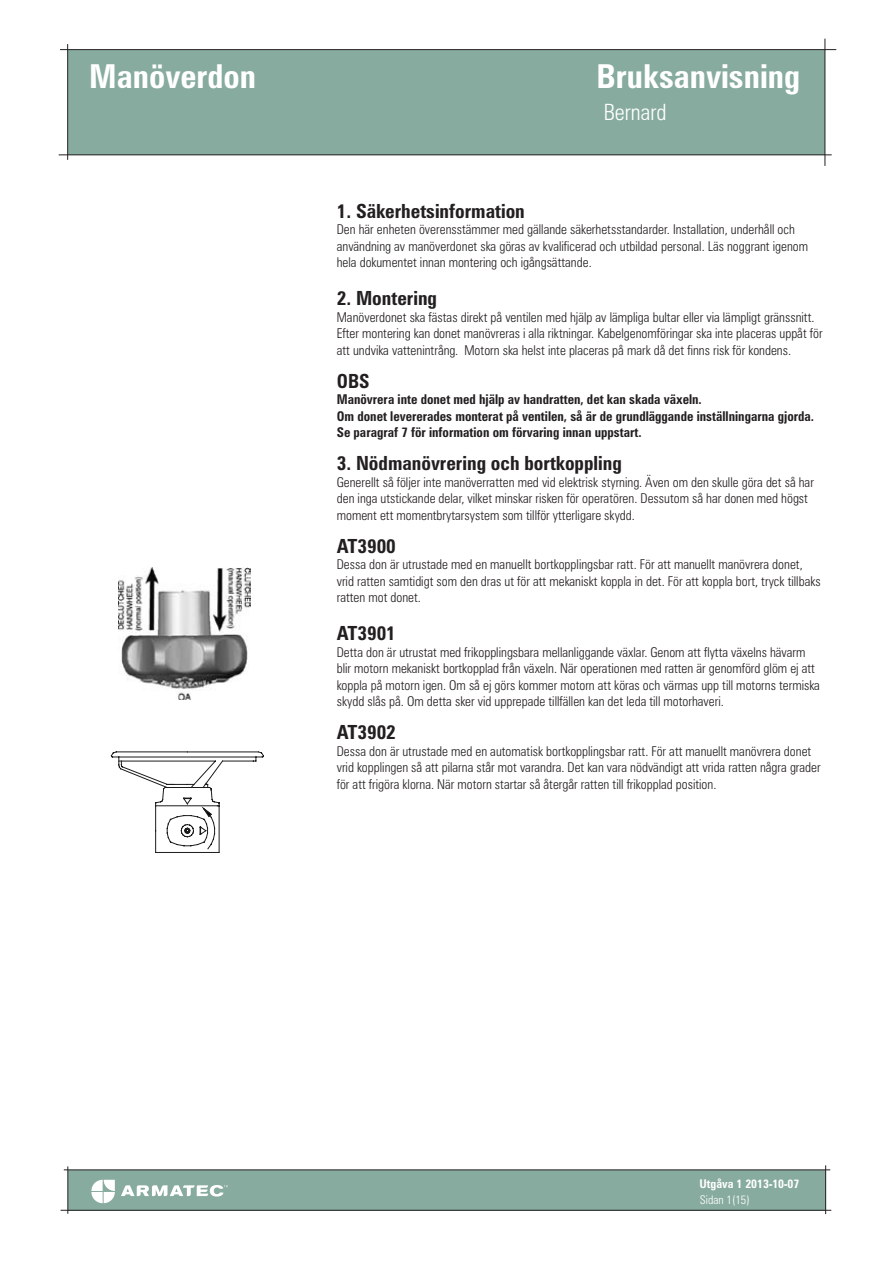
<style>
.page{position:relative;width:893px;height:1263px;background:#fff}
.page>*{position:absolute;margin:0;border:0;box-sizing:border-box;transform-origin:0 0}
.t1{font:700 condensed 33px "Zurich BT";color:#fff}
.t2{font:300 condensed 22.5px "Zurich BT";color:#fff}
.t3{font:700 condensed 19.5px "Zurich BT";color:#231f20}
.t4{font:300 condensed 13.5px/16.5px "Zurich BT";color:#231f20}
.t5{font:700 condensed 13.5px "Zurich BT";color:#231f20}
.t6{font:700 condensed 12px "Zurich BT";color:#fff}
.t7{font:300 condensed 12px "Zurich BT";color:#fff}
</style>
<div class="page">
<div style="left:68px;top:50px;width:757px;height:105px;background:#87ab9f"></div>
<hr style="left:60px;top:49px;width:776px;height:1px;background:#231f20">
<hr style="left:59px;top:154px;width:773px;height:1px;background:#231f20">
<hr style="left:67px;top:44px;width:1px;height:116px;background:#231f20">
<hr style="left:825px;top:39px;width:1px;height:127px;background:#231f20">
<div style="left:68px;top:1170px;width:758px;height:40px;background:#87ab9f"></div>
<hr style="left:64px;top:1169px;width:766px;height:1px;background:#231f20">
<hr style="left:61px;top:1210px;width:770px;height:1px;background:#231f20">
<hr style="left:825px;top:1165px;width:1px;height:49px;background:#231f20">
<hr style="left:67px;top:1166px;width:1px;height:48px;background:#231f20">
<svg style="left:121px;top:1185px;width:107px;height:11px"></svg>
<svg style="left:91px;top:1180px;width:24px;height:23px"></svg>
<img style="left:118px;top:568px;width:133px;height:132px">
<svg style="left:110px;top:751px;width:154px;height:102px"></svg>
<p class="t1" style="left:89px;top:56px;width:168px">Manöverdon</p>
<p class="t1" style="left:596px;top:56px;width:205px">Bruksanvisning</p>
<p class="t2" style="left:604px;top:99px;width:64px">Bernard</p>
<p class="t3" style="left:337px;top:199px;width:190px">1. Säkerhetsinformation</p>
<p class="t4" style="left:337px;top:221px;width:473px">Den här enheten överensstämmer med gällande säkerhetsstandarder. Installation, underhåll och användning av manöverdonet ska göras av kvalificerad och utbildad personal. Läs noggrant igenom hela dokumentet innan montering och igångsättande.</p>
<p class="t3" style="left:337px;top:286px;width:102px">2. Montering</p>
<p class="t4" style="left:337px;top:309px;width:487px">Manöverdonet ska fästas direkt på ventilen med hjälp av lämpliga bultar eller via lämpligt gränssnitt.<br>Efter montering kan donet manövreras i alla riktningar. Kabelgenomföringar ska inte placeras uppåt för att undvika vattenintrång. Motorn ska helst inte placeras på mark då det finns risk för kondens.</p>
<p class="t3" style="left:337px;top:369px;width:34px">OBS</p>
<p class="t5" style="left:337px;top:391px;width:367px">Manövrera inte donet med hjälp av handratten, det kan skada växeln.</p>
<p class="t5" style="left:337px;top:408px;width:479px">Om donet levererades monterat på ventilen, så är de grundläggande inställningarna gjorda.</p>
<p class="t5" style="left:337px;top:424px;width:306px">Se paragraf 7 för information om förvaring innan uppstart.</p>
<p class="t3" style="left:337px;top:451px;width:287px">3. Nödmanövrering och bortkoppling</p>
<p class="t4" style="left:337px;top:474px;width:479px">Generellt så följer inte manöverratten med vid elektrisk styrning. Även om den skulle göra det så har den inga utstickande delar, vilket minskar risken för operatören. Dessutom så har donen med högst moment ett momentbrytarsystem som tillför ytterligare skydd.</p>
<p class="t3" style="left:337px;top:534px;width:61px">AT3900</p>
<p class="t4" style="left:337px;top:556px;width:485px">Dessa don är utrustade med en manuellt bortkopplingsbar ratt. För att manuellt manövrera donet, vrid ratten samtidigt som den dras ut för att mekaniskt koppla in det. För att koppla bort, tryck tillbaks ratten mot donet.</p>
<p class="t3" style="left:337px;top:622px;width:61px">AT3901</p>
<p class="t4" style="left:337px;top:644px;width:485px">Detta don är utrustat med frikopplingsbara mellanliggande växlar. Genom att flytta växelns hävarm blir motorn mekaniskt bortkopplad från växeln. När operationen med ratten är genomförd glöm ej att koppla på motorn igen. Om så ej görs kommer motorn att köras och värmas upp till motorns termiska skydd slås på. Om detta sker vid upprepade tillfällen kan det leda till motorhaveri.</p>
<p class="t3" style="left:337px;top:721px;width:61px">AT3902</p>
<p class="t4" style="left:337px;top:743px;width:485px">Dessa don är utrustade med en automatisk bortkopplingsbar ratt. För att manuellt manövrera donet vrid kopplingen så att pilarna står mot varandra. Det kan vara nödvändigt att vrida ratten några grader för att frigöra klorna. När motorn startar så återgår ratten till frikopplad position.</p>
<p class="t6" style="left:699px;top:1176px;width:101px">Utgåva 1 2013-10-07</p>
<p class="t7" style="left:700px;top:1192px;width:51px">Sidan 1(15)</p>
</div>
